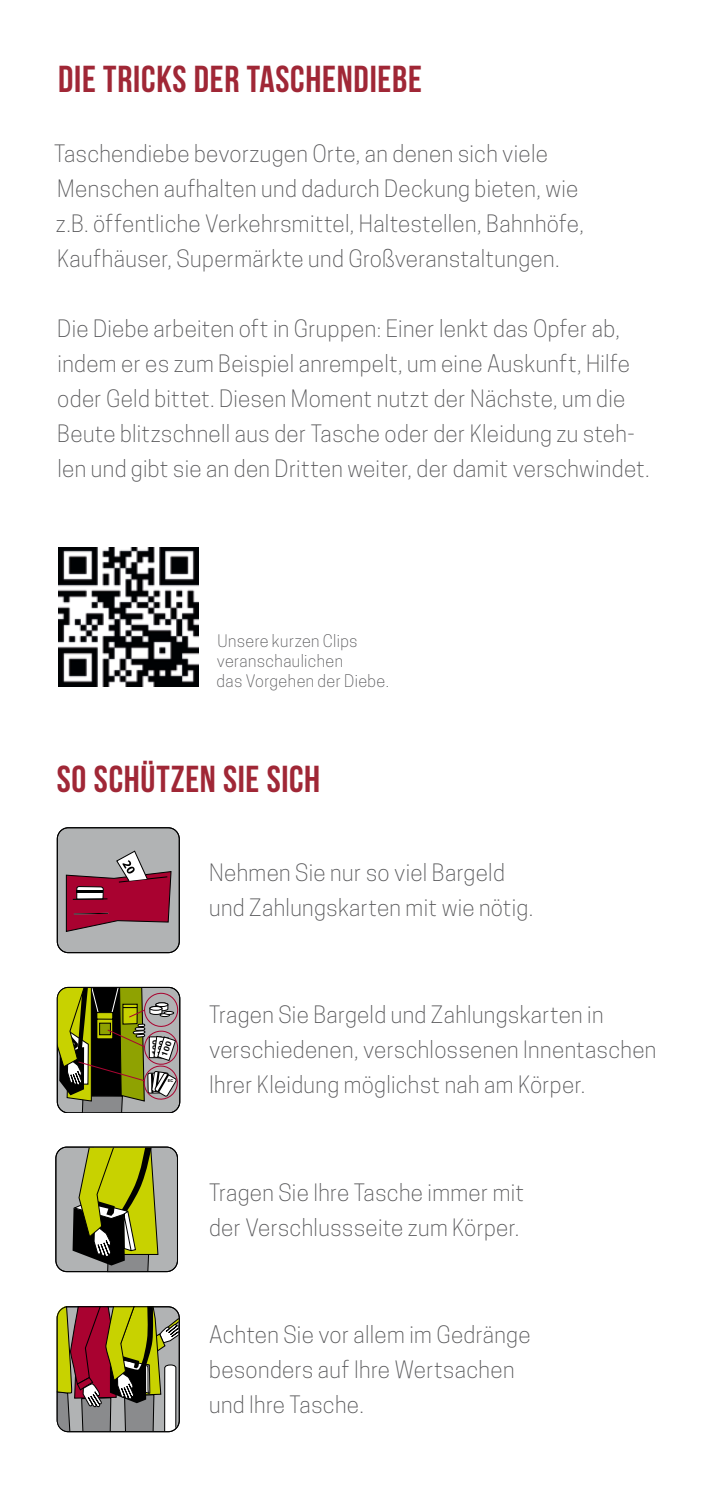
<style>
.page{position:relative;width:709px;height:1489px;background:#fff}
.page>*{position:absolute;margin:0;border:0;box-sizing:border-box;transform-origin:0 0}
.t1{font:700 37.5px "Bebas Neue";letter-spacing:.02em;color:#a02736}
.t2{font:300 22.5px/35px "Cooper Hewitt";letter-spacing:.015em;color:#58585a}
.t3{font:300 16.25px/20px "Cooper Hewitt";letter-spacing:.03em;color:#58585a}
.t4{font:700 4px "Helvetica";color:#000}
</style>
<div class="page">
<svg style="left:57px;top:827px;width:123px;height:126px;background:#a27683"></svg>
<img style="left:58px;top:547px;width:140px;height:139px">
<div style="left:56px;top:1146px;width:121px;height:125px;background:#b1b3b4;border-radius:11px"></div>
<svg style="left:60px;top:1148px;width:99px;height:123px"></svg>
<div style="left:55px;top:1146px;width:123px;height:125px;border:1px solid #000;border-radius:11px"></div>
<svg style="left:57px;top:1306px;width:122px;height:124px;background:#987b52"></svg>
<div style="left:57px;top:1306px;width:123px;height:125px;border:1px solid #000;border-radius:11px"></div>
<svg style="left:57px;top:987px;width:122px;height:125px;background:#7a7a45"></svg>
<h1 class="t1" style="left:58px;top:58px;width:365px">DIE TRICKS DER TASCHENDIEBE</h1>
<p class="t2" style="left:54px;top:136px;width:531px">Taschendiebe bevorzugen Orte, an denen sich viele Menschen aufhalten und dadurch Deckung bieten, wie z.B. öffentliche Verkehrsmittel, Haltestellen, Bahnhöfe, Kaufhäuser, Supermärkte und Großveranstaltungen.</p>
<p class="t2" style="left:57px;top:311px;width:593px">Die Diebe arbeiten oft in Gruppen: Einer lenkt das Opfer ab, indem er es zum Beispiel anrempelt, um eine Auskunft, Hilfe oder Geld bittet. Diesen Moment nutzt der Nächste, um die Beute blitzschnell aus der Tasche oder der Kleidung zu steh&shy;len und gibt sie an den Dritten weiter, der damit verschwindet.</p>
<p class="t3" style="left:217px;top:631px;width:174px">Unsere kurzen Clips veranschaulichen<br>das Vorgehen der Diebe.</p>
<h1 class="t1" style="left:57px;top:758px;width:265px">SO SCHÜTZEN SIE SICH</h1>
<p class="t4" style="left:168px;top:1077px;width:7px">EC</p>
<p class="t2" style="left:209px;top:855px;width:326px">Nehmen Sie nur so viel Bargeld und Zahlungskarten mit wie nötig.</p>
<p class="t2" style="left:209px;top:997px;width:449px">Tragen Sie Bargeld und Zahlungskarten in verschiedenen, verschlossenen Innentaschen<br>Ihrer Kleidung möglichst nah am Körper.</p>
<p class="t2" style="left:209px;top:1174px;width:317px">Tragen Sie Ihre Tasche immer mit der Verschlussseite zum Körper.</p>
<p class="t2" style="left:209px;top:1316px;width:323px">Achten Sie vor allem im Gedränge besonders auf Ihre Wertsachen und Ihre Tasche.</p>
</div>
